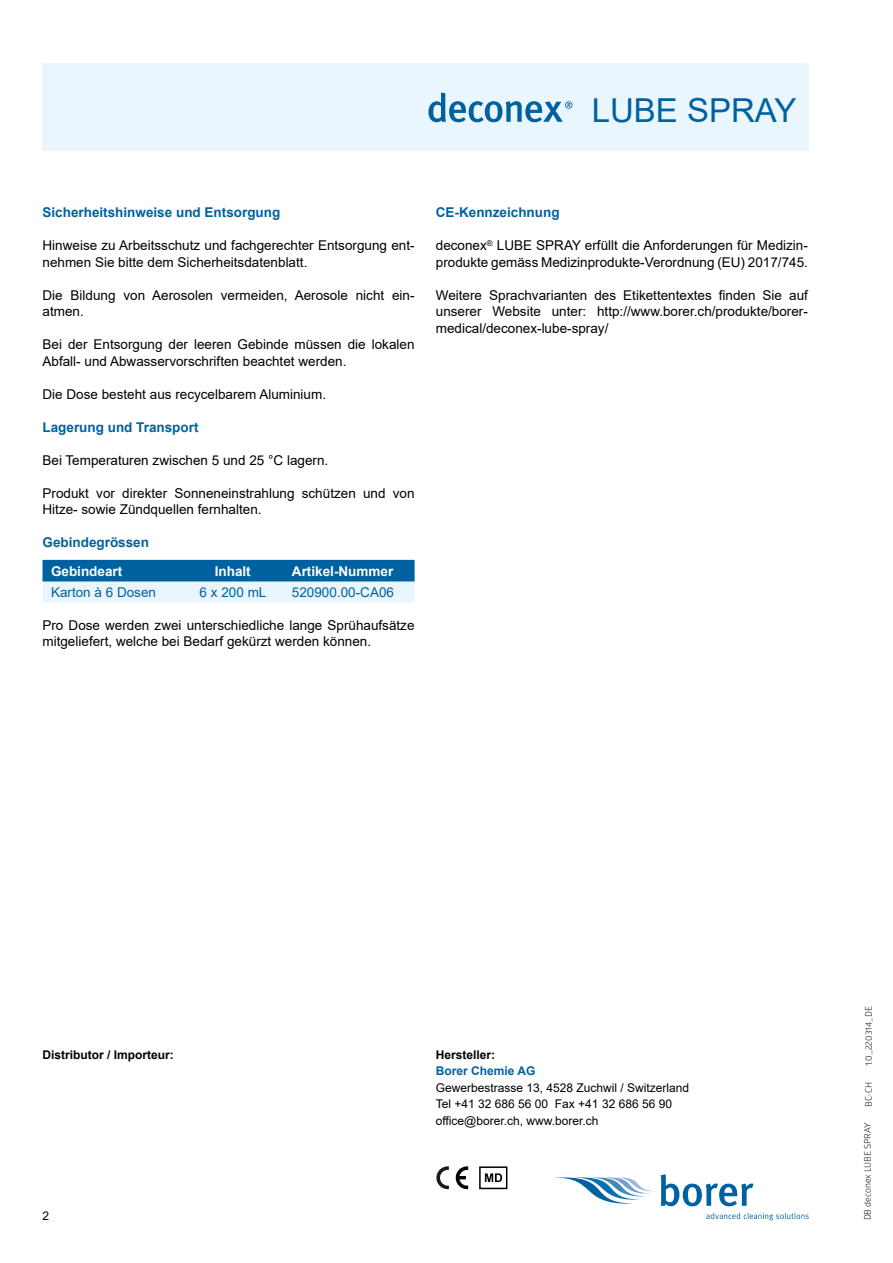
<style>
.page{position:relative;width:893px;height:1263px;background:#fff}
.page>*{position:absolute;margin:0;border:0;box-sizing:border-box;transform-origin:0 0}
.t1{font:33px "Arial";color:#0061a1}
.t2{font:13.5px/16.5px "Arial";color:#000}
.t3{font:700 13.5px "Arial";color:#0061a1}
.t4{font:13.5px "Arial";color:#0061a1}
.t5{font:700 13.5px "Arial";color:#fff}
.t6{font:12px/16.5px "Arial";color:#000}
.t7{font:700 12px "Arial";color:#000}
.t8{font:700 12px "Arial";color:#0061a1}
.t9{font:9px "Glober";color:#000}
</style>
<div class="page">
<svg style="left:554px;top:1177px;width:101px;height:27px"></svg>
<svg style="left:661px;top:1174px;width:92px;height:32px"></svg>
<svg style="left:706px;top:1213px;width:103px;height:7px"></svg>
<div style="left:479px;top:1166px;width:28px;height:23px;border:2px solid #000"></div>
<svg style="left:485px;top:1173px;width:17px;height:9px"></svg>
<svg style="left:436px;top:1166px;width:13px;height:24px"></svg>
<svg style="left:455px;top:1166px;width:13px;height:24px"></svg>
<div style="left:43px;top:64px;width:766px;height:87px;background:#eaf6fe"></div>
<svg style="left:428px;top:93px;width:144px;height:29px"></svg>
<svg style="left:43px;top:560px;width:372px;height:43px;background:#75abcf"></svg>
<h1 class="t1" style="left:591px;top:88px;width:206px">LUBE SPRAY</h1>
<p class="t3" style="left:43px;top:203px;width:239px">Sicherheitshinweise und Entsorgung</p>
<p class="t2" style="left:43px;top:237px;width:374px">Hinweise zu Arbeitsschutz und fachgerechter Entsorgung ent&shy;nehmen Sie bitte dem Sicherheitsdatenblatt.</p>
<p class="t2" style="left:43px;top:286px;width:374px">Die Bildung von Aerosolen vermeiden, Aerosole nicht ein&shy;atmen.</p>
<p class="t2" style="left:43px;top:336px;width:374px">Bei der Entsorgung der leeren Gebinde müssen die lokalen<br>Abfall- und Abwasservorschriften beachtet werden.</p>
<p class="t2" style="left:43px;top:385px;width:285px">Die Dose besteht aus recycelbarem Aluminium.</p>
<p class="t3" style="left:43px;top:417px;width:157px">Lagerung und Transport</p>
<p class="t2" style="left:43px;top:451px;width:287px">Bei Temperaturen zwischen 5 und 25 °C lagern.</p>
<p class="t2" style="left:43px;top:484px;width:374px">Produkt vor direkter Sonneneinstrahlung schützen und von<br>Hitze- sowie Zündquellen fernhalten.</p>
<p class="t3" style="left:43px;top:533px;width:108px">Gebindegrössen</p>
<p class="t5" style="left:51px;top:561px;width:73px">Gebindeart</p>
<p class="t5" style="left:215px;top:561px;width:38px">Inhalt</p>
<p class="t5" style="left:292px;top:561px;width:103px">Artikel-Nummer</p>
<p class="t4" style="left:51px;top:583px;width:107px">Karton à 6 Dosen</p>
<p class="t4" style="left:200px;top:583px;width:68px">6 x 200 mL</p>
<p class="t4" style="left:292px;top:583px;width:104px">520900.00-CA06</p>
<p class="t2" style="left:42px;top:616px;width:374px">Pro Dose werden zwei unterschiedliche lange Sprühaufsätze mitgeliefert, welche bei Bedarf gekürzt werden können.</p>
<p class="t3" style="left:436px;top:203px;width:125px">CE-Kennzeichnung</p>
<p class="t2" style="left:436px;top:237px;width:374px">deconex<sup>®</sup> LUBE SPRAY erfüllt die Anforderungen für Medizin&shy;produkte gemäss Medizinprodukte-Verordnung (EU) 2017/745.</p>
<p class="t2" style="left:436px;top:286px;width:374px;text-align:justify">Weitere Sprachvarianten des Etikettentextes finden Sie auf unserer Website unter: http://www.borer.ch/produkte/borer&shy;medical/deconex-lube-spray/</p>
<p class="t7" style="left:43px;top:1046px;width:133px">Distributor / Importeur:</p>
<p class="t6" style="left:43px;top:1208px;width:8px">2</p>
<p class="t7" style="left:436px;top:1046px;width:61px">Hersteller:</p>
<p class="t8" style="left:436px;top:1062px;width:101px">Borer Chemie AG</p>
<p class="t6" style="left:436px;top:1079px;width:255px">Gewerbestrasse 13, 4528 Zuchwil / Switzerland<br>Tel +41 32 686 56 00 Fax +41 32 686 56 90 office@borer.ch, www.borer.ch</p>
<p class="t9" style="left:862px;top:1066px;width:61px;rotate:-90deg">1.0_220314_DE</p>
<p class="t9" style="left:862px;top:1107px;width:26px;rotate:-90deg">BC-CH</p>
<p class="t9" style="left:861px;top:1220px;width:99px;rotate:-90deg">DB deconex LUBE SPRAY</p>
</div>
